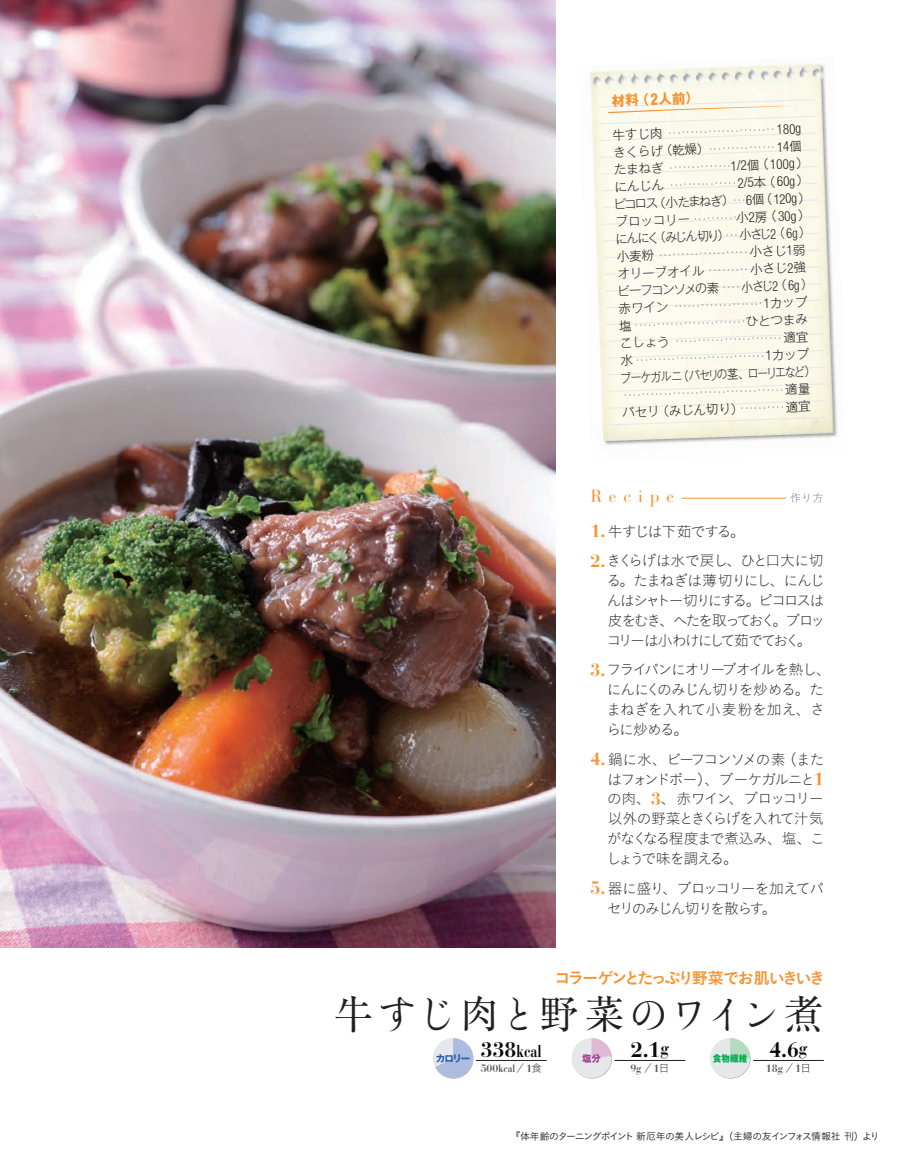
<style>
.page{position:relative;width:903px;height:1166px;background:#fff}
.page>*{position:absolute;margin:0;border:0;box-sizing:border-box;transform-origin:0 0}
.t1{font:39.73px "Yutuki 36 PK Std W3";letter-spacing:-.035em;color:#231f20}
.t2{font:700 21.18px "Bauer Bodoni";color:#08080d}
.t3{font:17.32px "Bauer Bodoni";letter-spacing:.4em;color:#f79332}
.t4{font:700 16.97px "Bauer Bodoni";color:#08080d;scale:.75 1}
.t5{font:16.1px "Koburina Go Std W6";letter-spacing:-.16em;color:#f79332}
.t6{font:14.88px/19.8px "Koburina Go Std W1";letter-spacing:-.105em;color:#231f20;text-align:justify}
.t7{font:14.88px/19.8px "Koburina Go Std W1";letter-spacing:-.08em;color:#231f20}
.t8{font:14.88px "Koburina Go Std W1";letter-spacing:-.07em;color:#231f20}
.t9{font:700 13.65px "Gothic MB101 Pro";color:#f79332}
.t10{font:300 12.42px/17.3px "Gothic MB101 Pro";color:#231f20;text-align:justify}
.t11{font:300 12.42px "Gothic MB101 Pro";color:#231f20;scale:.88 1}
.t12{font:11.2px "Koburina Go Std W1";color:#727172}
.t13{font:700 10.67px "Bauer Bodoni";color:#57585a}
.t14{font:9.97px "Koburina Go Std W3";letter-spacing:-.105em;color:#231f20}
.t15{font:700 9.45px "Gothic MB101 Pro";color:#275caa}
.t16{font:700 9.45px "Gothic MB101 Pro";color:#00ab4d;scale:.9 1}
.t17{font:700 9.45px "Gothic MB101 Pro";color:#a13d96}
.t18{font:300 7.52px "Gothic MB101 Pro";color:#231f20}
.s1{font-family:"Helvetica Neue";font-weight:800;font-stretch:condensed;font-size:16.45px}
.s2{font-size:12.42px}
.s3{font-family:"Helvetica Neue";font-stretch:condensed;font-size:13.65px}
.s4{font-family:"Bauer Bodoni";font-weight:700;font-size:17.85px;color:#f79332}
.s5{font-family:"Ryumin Pro"}
.s6{font-size:21.18px}
.s7{font-size:16.97px}
.s8{font-family:"Koburina Go Std W3";font-weight:400}
</style>
<div class="page">
<img style="left:0;top:0;width:556px;height:947px">
<img style="left:591px;top:65px;width:191px;height:107px">
<img style="left:782px;top:64px;width:56px;height:375px">
<img style="left:593px;top:172px;width:197px;height:113px">
<img style="left:597px;top:285px;width:197px;height:113px">
<img style="left:601px;top:398px;width:195px;height:47px">
<svg style="left:600px;top:133px;width:216px;height:8px"></svg>
<svg style="left:600px;top:149px;width:217px;height:9px"></svg>
<svg style="left:601px;top:166px;width:216px;height:9px"></svg>
<svg style="left:601px;top:183px;width:217px;height:8px"></svg>
<svg style="left:602px;top:199px;width:217px;height:9px"></svg>
<svg style="left:602px;top:216px;width:217px;height:9px"></svg>
<svg style="left:603px;top:233px;width:217px;height:8px"></svg>
<svg style="left:604px;top:250px;width:216px;height:8px"></svg>
<svg style="left:604px;top:266px;width:217px;height:9px"></svg>
<svg style="left:605px;top:283px;width:217px;height:9px"></svg>
<svg style="left:605px;top:300px;width:217px;height:8px"></svg>
<svg style="left:606px;top:316px;width:217px;height:9px"></svg>
<svg style="left:607px;top:333px;width:216px;height:9px"></svg>
<svg style="left:607px;top:350px;width:217px;height:8px"></svg>
<svg style="left:608px;top:367px;width:216px;height:8px"></svg>
<svg style="left:608px;top:383px;width:217px;height:9px"></svg>
<svg style="left:609px;top:400px;width:217px;height:9px;background:#f8f6e8"></svg>
<svg style="left:609px;top:417px;width:217px;height:8px;background:#f6f4e4"></svg>
<svg style="left:598px;top:99px;width:218px;height:25px"></svg>
<hr style="left:681px;top:498px;width:105px;height:1px;background:#f79332">
<svg style="left:572px;top:1038px;width:40px;height:40px"></svg>
<div style="left:571px;top:1038px;width:40px;height:40px;background:#e6e7e9;border-radius:50%"></div>
<svg style="left:591px;top:1038px;width:20px;height:20px"></svg>
<div style="left:710px;top:1038px;width:40px;height:40px;background:#e6e7e9;border-radius:50%"></div>
<svg style="left:730px;top:1038px;width:20px;height:20px"></svg>
<div style="left:433px;top:1038px;width:40px;height:40px;background:#e6e7e9;border-radius:50%"></div>
<svg style="left:435px;top:1038px;width:38px;height:40px"></svg>
<hr style="left:476px;top:1060px;width:71px;height:1px;background:#231f20">
<hr style="left:753px;top:1060px;width:71px;height:1px;background:#231f20">
<hr style="left:614px;top:1060px;width:71px;height:1px;background:#231f20">
<h3 class="t9" style="left:611px;top:89px;width:89px;rotate:-2deg">材料（<span class="s1">2</span>人前）</h3>
<p class="t18" style="left:612px;top:129px;width:190px;rotate:-2deg"><span class="s2">牛すじ肉</span>・・・・・・・・・・・・・・・・・・・・・・・・ <span class="s3">1 8 0 g</span></p>
<p class="t18" style="left:613px;top:146px;width:190px;rotate:-2deg"><span class="s2">きくらげ（乾燥）</span>・・・・・・・・・・・・・・・ <span class="s3">1 4</span> <span class="s2">個</span></p>
<p class="t18" style="left:614px;top:163px;width:196px;rotate:-2deg"><span class="s2">たまねぎ</span>・・・・・・・・・・・・・・<span class="s3">1 / 2</span> <span class="s2">個（</span> <span class="s3">1 0 0 g</span> <span class="s2">）</span></p>
<p class="t18" style="left:614px;top:181px;width:196px;rotate:-2deg"><span class="s2">にんじん</span>・・・・・・・・・・・・・・・ <span class="s3">2 / 5</span> <span class="s2">本（</span> <span class="s3">6 0 g</span> <span class="s2">）</span></p>
<h3 class="t10" style="left:613px;top:194px;width:199px;rotate:-2deg">ピコロス（小たまねぎ）<sup>・・・</sup><span class="s3">6</span>個（ <span class="s3">120g</span> ）ブロッコリー<sup>・・・・・・・・・・</sup>小<span class="s3">2</span>房（<span class="s3">30g</span>）にんにく（みじん切り）<sup>・・・</sup>小さじ<span class="s3">2</span>（ <span class="s3">6g</span> ）</h3>
<p class="t18" style="left:617px;top:250px;width:190px;rotate:-2deg"><span class="s2">小麦粉</span>・・・・・・・・・・・・・・・・・・・・<span class="s2">小さじ</span> <span class="s3">1</span> <span class="s2">弱</span></p>
<h3 class="t10" style="left:616px;top:263px;width:197px;rotate:-2deg">オリーブオイル<sup>・・・・・・・・・</sup>小さじ<span class="s3">2</span>強ビーフコンソメの素<sup>・・・・</sup>小さじ<span class="s3">2</span>（ <span class="s3">6g</span> ）</h3>
<p class="t18" style="left:618px;top:302px;width:190px;rotate:-2deg"><span class="s2">赤ワイン</span>・・・・・・・・・・・・・・・・・・・・ <span class="s3">1</span> <span class="s2">カップ</span></p>
<p class="t18" style="left:619px;top:319px;width:190px;rotate:-2deg"><span class="s2">塩</span>・・・・・・・・・・・・・・・・・・・・・・・・・<span class="s2">ひとつまみ</span></p>
<p class="t18" style="left:620px;top:337px;width:190px;rotate:-2deg"><span class="s2">こしょう</span>・・・・・・・・・・・・・・・・・・・・・・・・<span class="s2">適宜</span></p>
<p class="t18" style="left:620px;top:354px;width:190px;rotate:-2deg"><span class="s2">水</span>・・・・・・・・・・・・・・・・・・・・・・・・・・・・・ <span class="s3">1</span> <span class="s2">カップ</span></p>
<h3 class="t11" style="left:620px;top:368px;width:223px;rotate:-2deg">ブーケガルニ（パセリの茎、ローリエなど）</h3>
<p class="t18" style="left:622px;top:389px;width:190px;rotate:-2deg">・・・・・・・・・・・・・・・・・・・・・・・・・・・・・・・・・・・・<span class="s2">適量</span></p>
<h3 class="t10" style="left:622px;top:402px;width:190px;rotate:-2deg">パセリ（みじん切り）<sup>・・・・・・・・・・</sup>適宜</h3>
<h3 class="t3" style="left:590px;top:486px;width:85px">Recipe</h3>
<h3 class="t12" style="left:790px;top:490px;width:35px">作り方</h3>
<h3 class="t8" style="left:590px;top:520px;width:156px"><span class="s4">1.</span> 牛すじは下茹でする。</h3>
<h3 class="t6" style="left:606px;top:550px;width:221px;text-indent:-16px"><span class="s4">2.</span> きくらげは水で戻し、ひと口大に切る。たまねぎは薄切りにし、にんじんはシャトー切りにする。ピコロスは皮をむき、へたを取っておく。ブロッコリーは小わけにして茹でておく。</h3>
<h3 class="t7" style="left:606px;top:659px;width:226px;text-indent:-16px"><span class="s4">3.</span> フライパンにオリーブオイルを熱し、にんにくのみじん切りを炒める。たまねぎを入れて小麦粉を加え、さらに炒める。</h3>
<h3 class="t6" style="left:606px;top:749px;width:220px;text-indent:-16px"><span class="s4">4.</span> 鍋に水、ビーフコンソメの素（またはフォンドボー）、ブーケガルニと<span class="s4">1</span>の肉、<span class="s4">3</span>、赤ワイン、ブロッコリー以外の野菜ときくらげを入れて汁気がなくなる程度まで煮込み、塩、こしょうで味を調える。</h3>
<h3 class="t6" style="left:607px;top:878px;width:219px;text-indent:-17px"><span class="s4">5.</span> 器に盛り、ブロッコリーを加えてパセリのみじん切りを散らす。</h3>
<h3 class="t5" style="left:554px;top:966px;width:272px">コラーゲンとたっぷり野菜でお肌いきいき</h3>
<h1 class="t1" style="left:334px;top:990px;width:491px"><span class="s5">牛</span>すじ<span class="s5">肉</span>と<span class="s5">野菜</span>のワイン<span class="s5">煮</span></h1>
<h3 class="t4" style="left:481px;top:1041px;width:83px"><span class="s6">338</span>kcal</h3>
<h2 class="t2" style="left:631px;top:1037px;width:39px">2.1<span class="s7">g</span></h2>
<p class="t15" style="left:436px;top:1051px;width:36px">カロリー</p>
<p class="t17" style="left:582px;top:1051px;width:20px">塩分</p>
<p class="t16" style="left:713px;top:1051px;width:40px">食物繊維</p>
<h3 class="t13" style="left:630px;top:1062px;width:41px">9g <span class="s8">／</span>1<span class="s8">日</span></h3>
<h3 class="t13" style="left:481px;top:1062px;width:63px">500kcal<span class="s8">／</span> 1<span class="s8">食</span></h3>
<h2 class="t2" style="left:769px;top:1037px;width:39px">4.6<span class="s7">g</span></h2>
<h3 class="t13" style="left:766px;top:1062px;width:47px">18g <span class="s8">／</span> 1<span class="s8">日</span></h3>
<h3 class="t14" style="left:510px;top:1128px;width:371px">『体年齢のターニングポイント 新厄年の美人レシピ』（主婦の友インフォス情報社 刊）より</h3>
</div>
